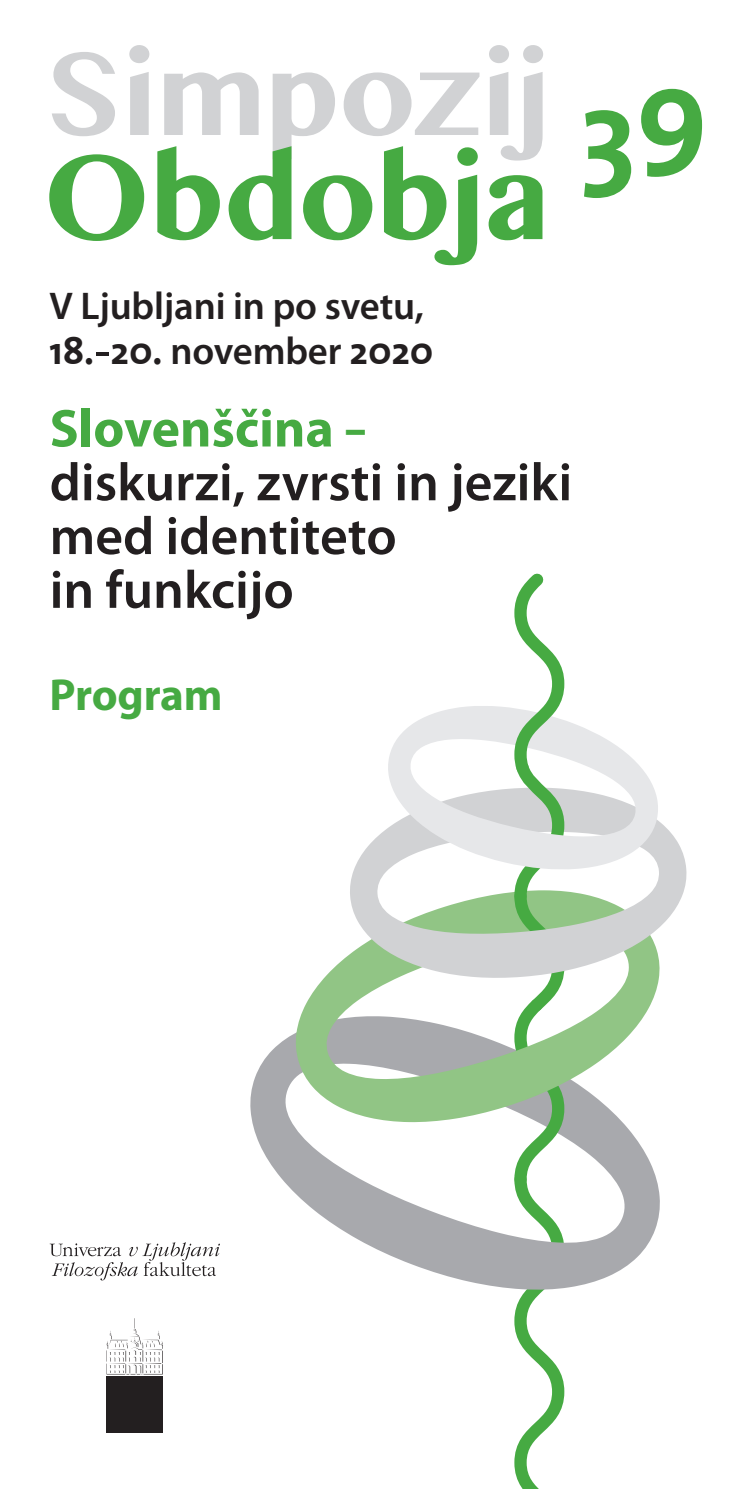
<style>
.page{position:relative;width:745px;height:1489px;background:#fff}
.page>*{position:absolute;margin:0;border:0;box-sizing:border-box;transform-origin:0 0}
.t1{font:123.75px "Slo The Sans Bold Plain";color:#46aa42}
.t2{font:700 119.25px "Oriya MN";color:#46aa42}
.t3{font:700 116.75px "Oriya MN";color:#d1d2d4}
.t4{font:600 53.75px/53.8px "Myriad Pro";color:#231f20}
.t5{font:700 53.75px "Myriad Pro";color:#46aa42}
.t6{font:700 45px "Myriad Pro";letter-spacing:-.01em;color:#46aa42}
.t7{font:600 38.75px "Myriad Pro";letter-spacing:-.005em;color:#231f20}
.t8{font:38.75px "Slo The Sans Bold Plain";letter-spacing:-.005em;color:#231f20}
.s1{font-family:"Myriad Pro";font-weight:600}
</style>
<div class="page">
<svg style="left:250px;top:1055px;width:410px;height:233px"></svg>
<svg style="left:268px;top:960px;width:392px;height:201px"></svg>
<svg style="left:342px;top:836px;width:345px;height:154px"></svg>
<svg style="left:372px;top:706px;width:301px;height:188px"></svg>
<svg style="left:506px;top:573px;width:64px;height:915px"></svg>
<svg style="left:50px;top:1242px;width:170px;height:38px"></svg>
<div style="left:106px;top:1376px;width:57px;height:56px;background:#231f20"></div>
<svg style="left:106px;top:1318px;width:57px;height:56px"></svg>
<h3 class="t3" style="left:45px;top:26px;width:506px">Simpozij</h3>
<h2 class="t2" style="left:43px;top:128px;width:509px">Obdobja</h2>
<p class="t7" style="left:50px;top:281px;width:375px">V Ljubljani in po svetu,</p>
<p class="t8" style="left:50px;top:329px;width:385px">18.-20. <span class="s1">november</span> 2020</p>
<h1 class="t1" style="left:579px;top:52px;width:130px">39</h1>
<p class="t5" style="left:50px;top:393px;width:318px">Slovenščina –</p>
<p class="t4" style="left:50px;top:454px;width:523px">diskurzi, zvrsti in jeziki med identiteto<br>in funkcijo</p>
<p class="t6" style="left:50px;top:665px;width:174px">Program</p>
</div>
